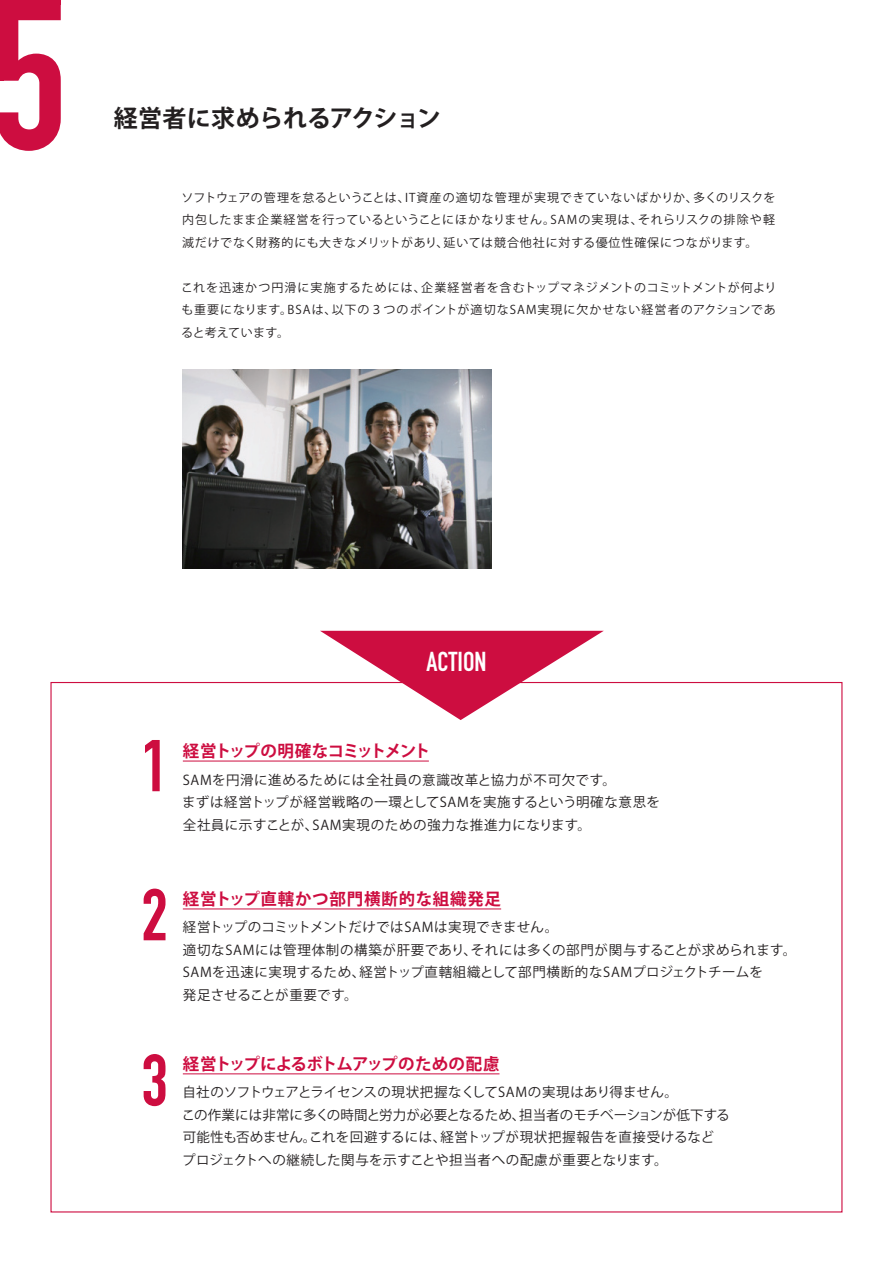
<style>
.page{position:relative;width:893px;height:1263px;background:#fff}
.page>*{position:absolute;margin:0;border:0;box-sizing:border-box;transform-origin:0 0}
.t1{font:210px "DIN Engschrift Alternate";color:#cd0d40}
.t2{font:72px/149.1px "DIN Engschrift Alternate";color:#cd0d40}
.t3{font:27px "DIN Engschrift Alternate";color:#fff}
.t4{font:700 24px "Koz Go Pro";letter-spacing:-.01em;color:#231f20}
.t5{font:700 16.5px "Koz Go Pro";letter-spacing:-.05em;color:#cd0d40}
.t6{font:700 16.5px "Koz Go Pro";letter-spacing:.05em;color:#cd0d40}
.t7{font:700 16.5px "Koz Go Pro";letter-spacing:-.09em;color:#cd0d40}
.t8{font:13.5px/22.5px "Koz Go Pro";letter-spacing:.01em;color:#231f20}
.t9{font:13.5px/22.5px "Koz Go Pro";letter-spacing:.03em;color:#231f20}
.t10{font:13.5px/22.5px "Koz Go Pro";letter-spacing:.05em;color:#231f20}
.t11{font:12px/22.5px "Koz Go Pro";letter-spacing:.07em;color:#231f20;text-align:justify}
</style>
<div class="page">
<svg style="left:320px;top:631px;width:284px;height:89px"></svg>
<hr style="left:183px;top:761px;width:246px;height:1px;background:#cd0d40">
<hr style="left:183px;top:908px;width:318px;height:1px;background:#cd0d40">
<hr style="left:183px;top:1073px;width:316px;height:1px;background:#cd0d40">
<img style="left:182px;top:370px;width:310px;height:198px">
<hr style="left:0;top:0;width:61px;height:4px;background:#cd0d40">
<hr style="left:0;top:2px;width:4px;height:79px;background:#cd0d40">
<h1 class="t1" style="left:-10px;top:-47px;width:80px">5</h1>
<h3 class="t4" style="left:114px;top:103px;width:329px">経営者に求められるアクション</h3>
<p class="t11" style="left:181px;top:187px;width:595px">ソフトウェアの管理を怠るということは、IT資産の適切な管理が実現できていないばかりか、多くのリスクを内包したまま企業経営を行っているということにほかなりません。SAMの実現は、それらリスクの排除や軽減だけでなく財務的にも大きなメリットがあり、延いては競合他社に対する優位性確保につながります。</p>
<p class="t11" style="left:181px;top:277px;width:597px">これを迅速かつ円滑に実施するためには、企業経営者を含むトップマネジメントのコミットメントが何よりも重要になります。BSAは、以下の３つのポイントが適切なSAM実現に欠かせない経営者のアクションであると考えています。</p>
<h3 class="t3" style="left:427px;top:646px;width:61px">ACTION</h3>
<h2 class="t2" style="left:141px;top:692px;width:28px">1<br>2</h2>
<h3 class="t7" style="left:183px;top:741px;width:249px">経営トップの明確なコミットメント</h3>
<p class="t10" style="left:182px;top:769px;width:479px">SAMを円滑に進めるためには全社員の意識改革と協力が不可欠です。<br>まずは経営トップが経営戦略の一環としてSAMを実施するという明確な意思を全社員に示すことが、SAM実現のための強力な推進力になります。</p>
<h3 class="t6" style="left:183px;top:889px;width:320px">経営トップ直轄かつ部門横断的な組織発足</h3>
<p class="t9" style="left:183px;top:916px;width:615px">経営トップのコミットメントだけではSAMは実現できません。<br>適切なSAMには管理体制の構築が肝要であり、それには多くの部門が関与することが求められます。SAMを迅速に実現するため、経営トップ直轄組織として部門横断的なSAMプロジェクトチームを<br>発足させることが重要です。</p>
<h2 class="t2" style="left:141px;top:1006px;width:28px">3</h2>
<h3 class="t5" style="left:183px;top:1053px;width:318px">経営トップによるボトムアップのための配慮</h3>
<p class="t8" style="left:182px;top:1081px;width:549px">自社のソフトウェアとライセンスの現状把握なくしてSAMの実現はあり得ません。<br>この作業には非常に多くの時間と労力が必要となるため、担当者のモチベーションが低下する可能性も否めません。これを回避するには、経営トップが現状把握報告を直接受けるなどプロジェクトへの継続した関与を示すことや担当者への配慮が重要となります。</p>
</div>
